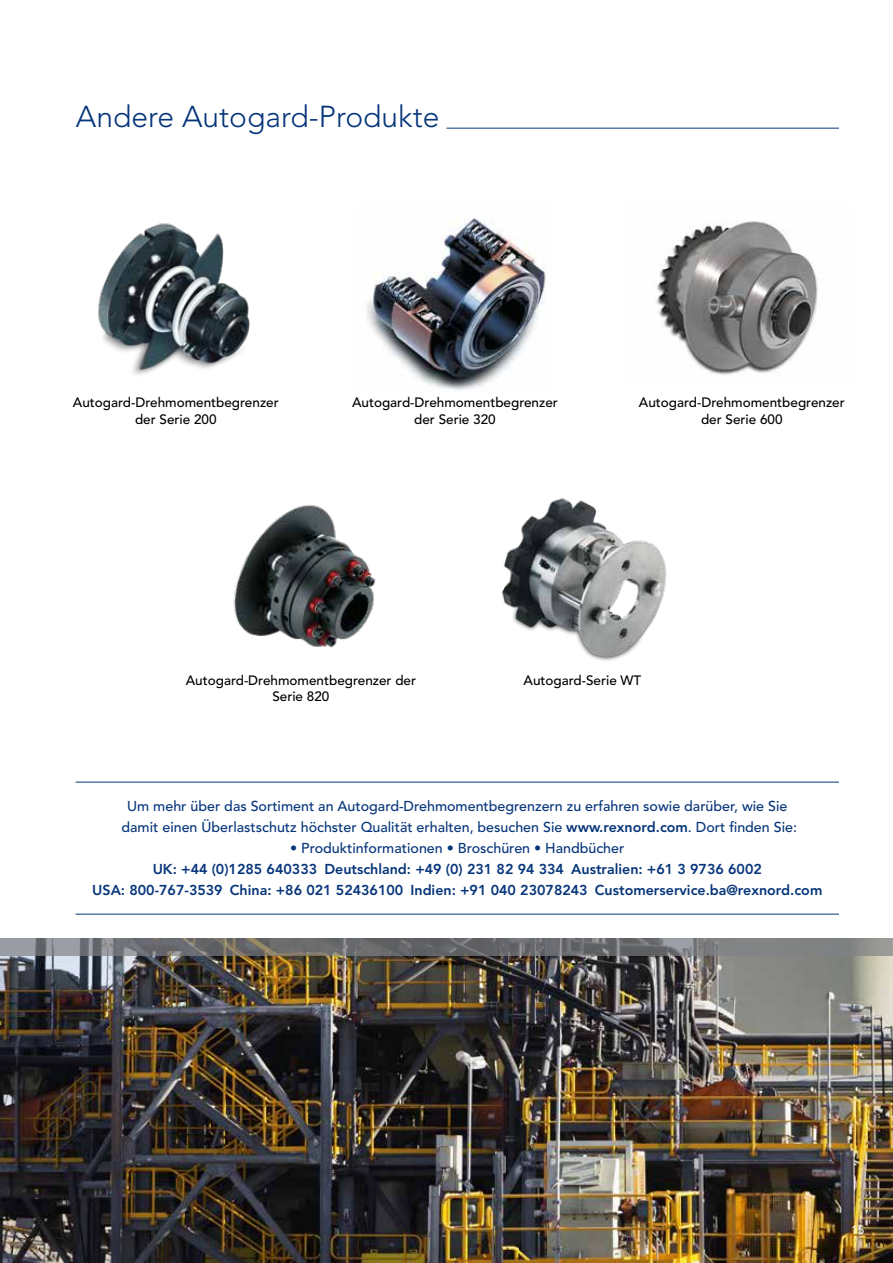
<style>
.page{position:relative;width:893px;height:1263px;background:#fff}
.page>*{position:absolute;margin:0;border:0;box-sizing:border-box;transform-origin:0 0}
.t1{font:300 30px "Avenir LT Std";color:#06357a}
.t2{font:500 14.25px/21px "Avenir LT Std";color:#06357a;text-align:center}
.t3{font:800 14.25px/21px "Avenir LT Std";color:#06357a;text-align:center}
.t4{font:500 13.5px/16.2px "Avenir LT Std";color:#000;text-align:center}
.t5{font:12px "Avenir LT Std";color:#fff}
.s1{font-weight:800}
</style>
<div class="page">
<img style="left:233px;top:505px;width:143px;height:143px">
<img style="left:1px;top:956px;width:892px;height:307px">
<hr style="left:446px;top:128px;width:393px;height:1px;background:#06357a">
<svg style="left:0;top:938px;width:893px;height:18px;background:#767779"></svg>
<img style="left:98px;top:223px;width:152px;height:152px">
<img style="left:367px;top:217px;width:179px;height:173px">
<img style="left:501px;top:498px;width:166px;height:163px">
<hr style="left:76px;top:914px;width:763px;height:1px;background:#06357a">
<hr style="left:76px;top:782px;width:763px;height:1px;background:#06357a">
<img style="left:656px;top:221px;width:162px;height:154px">
<h1 class="t1" style="left:76px;top:99px;width:365px">Andere Autogard-Produkte</h1>
<p class="t4" style="left:73px;top:395px;width:207px">Autogard-Drehmomentbegrenzer der Serie 200</p>
<p class="t4" style="left:352px;top:395px;width:207px">Autogard-Drehmomentbegrenzer der Serie 320</p>
<p class="t4" style="left:639px;top:395px;width:207px">Autogard-Drehmomentbegrenzer der Serie 600</p>
<p class="t4" style="left:186px;top:672px;width:232px">Autogard-Drehmomentbegrenzer der<br>Serie 820</p>
<p class="t4" style="left:524px;top:672px;width:119px">Autogard-Serie WT</p>
<p class="t2" style="left:122px;top:796px;width:677px">Um mehr über das Sortiment an Autogard-Drehmomentbegrenzern zu erfahren sowie darüber, wie Sie damit einen Überlastschutz höchster Qualität erhalten, besuchen Sie <span class="s1">www.rexnord.com</span>. Dort finden Sie:</p>
<p class="t2" style="left:290px;top:838px;width:336px">• Produktinformationen • Broschüren • Handbücher</p>
<p class="t3" style="left:92px;top:859px;width:732px">UK: +44 (0)1285 640333 Deutschland: +49 (0) 231 82 94 334 Australien: +61 3 9736 6002<br>USA: 800-767-3539 China: +86 021 52436100 Indien: +91 040 23078243 Customerservice.ba@rexnord.com</p>
<p class="t5" style="left:851px;top:1222px;width:15px">15</p>
</div>
